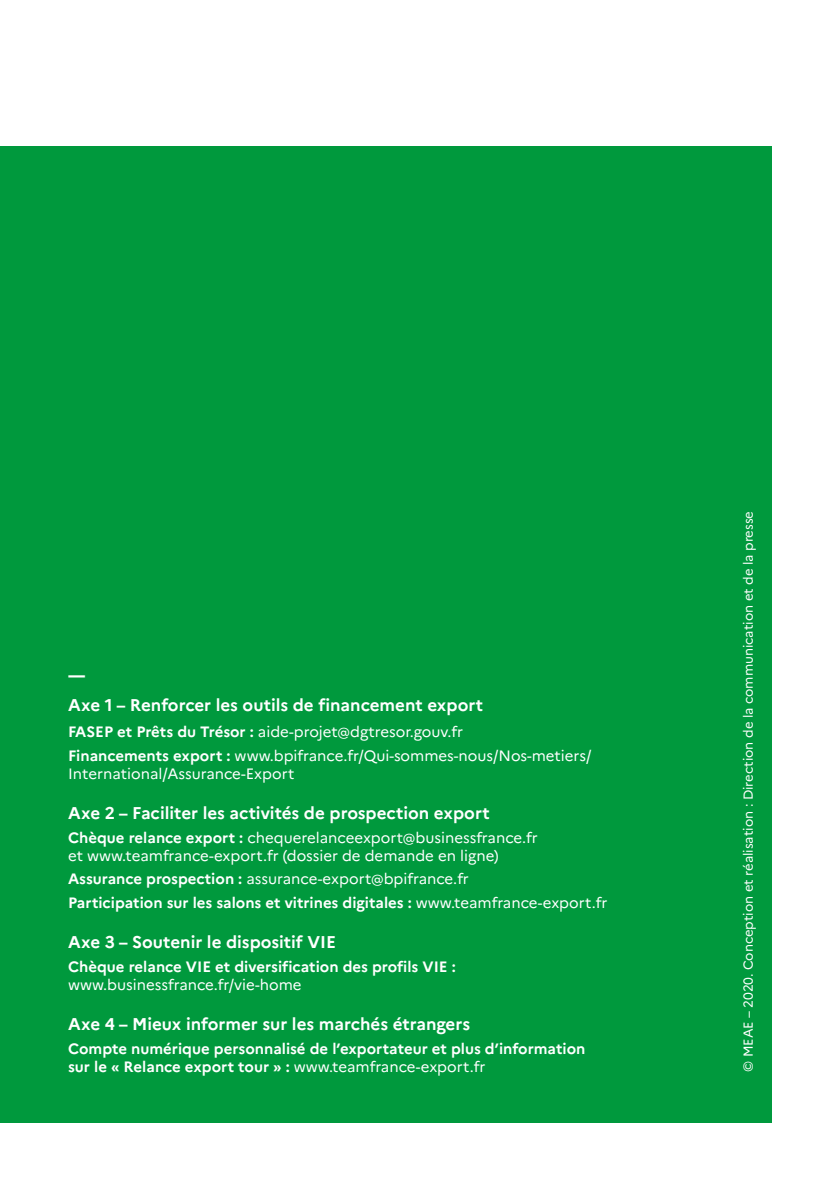
<style>
.page{position:relative;width:840px;height:1191px;background:#fff}
.page>*{position:absolute;margin:0;border:0;box-sizing:border-box;transform-origin:0 0}
.Texte_courant{font:700 17px "Marianne";color:#fff}
.Texte_courant-2{font:800 16px "Marianne";color:#fff}
.Texte_courant-3{font:15px/18px "Marianne";color:#fff}
.Texte_courant-4{font:700 15px/18px "Marianne";color:#fff}
.t1{font:13px "Marianne";color:#fff}
.s1{font-weight:700}
.s2{font-weight:400}
</style>
<div class="page">
<div style="left:0;top:146px;width:771px;height:977px;background:#00993d"></div>
<p class="Texte_courant-2" style="left:68px;top:666px;width:19px">—</p>
<p class="Texte_courant" style="left:68px;top:694px;width:416px">Axe 1 – Renforcer les outils de financement export</p>
<p class="Texte_courant-3" style="left:68px;top:722px;width:396px"><span class="s1">FASEP et Prêts du Trésor :</span> aide-projet@dgtresor.gouv.fr</p>
<p class="Texte_courant-3" style="left:68px;top:746px;width:524px"><span class="s1">Financements export :</span> www.bpifrance.fr/Qui-sommes-nous/Nos-metiers/<br>International/Assurance-Export</p>
<p class="Texte_courant" style="left:68px;top:802px;width:423px">Axe 2 – Faciliter les activités de prospection export</p>
<p class="Texte_courant-3" style="left:68px;top:828px;width:471px"><span class="s1">Chèque relance export :</span> chequerelanceexport@businessfrance.fr et www.teamfrance-export.fr (dossier de demande en ligne)</p>
<p class="Texte_courant-3" style="left:68px;top:870px;width:402px"><span class="s1">Assurance prospection :</span> assurance-export@bpifrance.fr</p>
<p class="Texte_courant-4" style="left:68px;top:893px;width:540px">Participation sur les salons et vitrines digitales : <span class="s2">www.teamfrance-export.fr</span></p>
<p class="Texte_courant" style="left:68px;top:931px;width:269px">Axe 3 – Soutenir le dispositif VIE</p>
<p class="Texte_courant-4" style="left:68px;top:957px;width:389px">Chèque relance VIE et diversification des profils VIE : <span class="s2">www.businessfrance.fr/vie-home</span></p>
<p class="Texte_courant" style="left:68px;top:1013px;width:403px">Axe 4 – Mieux informer sur les marchés étrangers</p>
<p class="Texte_courant-4" style="left:68px;top:1039px;width:518px">Compte numérique personnalisé de l’exportateur et plus d’information sur le « Relance export tour » : <span class="s2">www.teamfrance-export.fr</span></p>
<p class="t1" style="left:739px;top:1071px;width:562px;rotate:-90deg">© MEAE – 2020. Conception et réalisation : Direction de la communication et de la presse</p>
</div>
